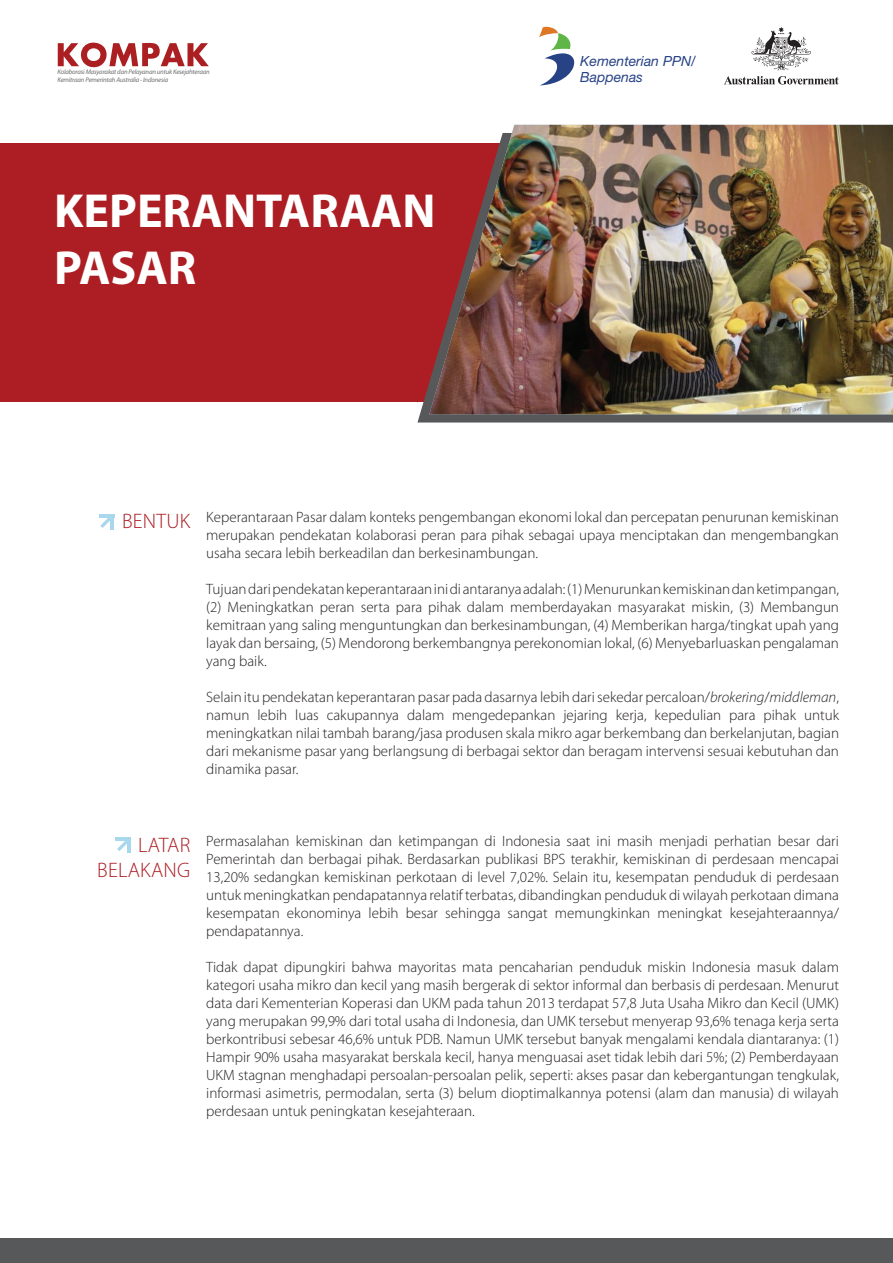
<style>
.page{position:relative;width:893px;height:1263px;background:#fff}
.page>*{position:absolute;margin:0;border:0;box-sizing:border-box;transform-origin:0 0}
.t1{font:700 48px/57.6px "Myriad Pro";color:#fff}
.t2{font:300 21px/25.2px "Myriad Pro";letter-spacing:.01em;color:#ac1e23;text-align:right}
.t3{font:300 15px/18px "Myriad Pro";color:#231f20;text-align:justify}
.t4{font:italic 13.95px "Helvetica Neue LT Std";color:#274285}
.t5{font:italic 6.75px "Myriad Pro";letter-spacing:-.025em;color:#6c6d70}
.s1{font-style:italic}
</style>
<div class="page">
<svg style="left:404px;top:401px;width:13px;height:1px"></svg>
<div style="left:0;top:143px;width:893px;height:258px;background:#ac1e23"></div>
<svg style="left:417px;top:384px;width:476px;height:38px;fill:#57585a"></svg>
<svg style="left:539px;top:27px;width:35px;height:58px"></svg>
<svg style="left:58px;top:43px;width:151px;height:25px"></svg>
<img style="left:429px;top:125px;width:464px;height:289px">
<div style="left:0;top:1238px;width:893px;height:25px;background:#57585a"></div>
<svg style="left:724px;top:76px;width:115px;height:9px"></svg>
<svg style="left:751px;top:27px;width:60px;height:43px"></svg>
<hr style="left:99px;top:514px;width:15px;height:4px;background:#a9d7ec">
<hr style="left:111px;top:514px;width:3px;height:15px;background:#a9d7ec">
<svg style="left:100px;top:518px;width:11px;height:10px"></svg>
<hr style="left:116px;top:837px;width:15px;height:4px;background:#a9d7ec">
<hr style="left:128px;top:837px;width:3px;height:16px;background:#a9d7ec">
<svg style="left:117px;top:841px;width:11px;height:10px"></svg>
<p class="t4" style="left:580px;top:52px;width:117px">Kementerian PPN/</p>
<p class="t5" style="left:57px;top:68px;width:154px">Kolaborasi Masyarakat dan Pelayanan untuk Kesejahteraan</p>
<p class="t5" style="left:57px;top:76px;width:112px">Kemitraan Pemerintah Australia - Indonesia</p>
<p class="t4" style="left:580px;top:69px;width:64px">Bappenas</p>
<h1 class="t1" style="left:54px;top:180px;width:383px">KEPERANTARAAN<br>PASAR</h1>
<h2 class="t2" style="left:122px;top:508px;width:70px">BENTUK</h2>
<p class="t3" style="left:206px;top:508px;width:634px">Keperantaraan Pasar dalam konteks pengembangan ekonomi lokal dan percepatan penurunan kemiskinan merupakan pendekatan kolaborasi peran para pihak sebagai upaya menciptakan dan mengembangkan usaha secara lebih berkeadilan dan berkesinambungan.</p>
<p class="t3" style="left:206px;top:580px;width:634px">Tujuan dari pendekatan keperantaraan ini di antaranya adalah: (1) Menurunkan kemiskinan dan ketimpangan, (2) Meningkatkan peran serta para pihak dalam memberdayakan masyarakat miskin, (3) Membangun kemitraan yang saling menguntungkan dan berkesinambungan, (4) Memberikan harga/tingkat upah yang layak dan bersaing, (5) Mendorong berkembangnya perekonomian lokal, (6) Menyebarluaskan pengalaman yang baik.</p>
<p class="t3" style="left:206px;top:688px;width:634px">Selain itu pendekatan keperantaran pasar pada dasarnya lebih dari sekedar percaloan/<span class="s1">brokering</span>/<span class="s1">middleman</span>, namun lebih luas cakupannya dalam mengedepankan jejaring kerja, kepedulian para pihak untuk meningkatkan nilai tambah barang/jasa produsen skala mikro agar berkembang dan berkelanjutan, bagian dari mekanisme pasar yang berlangsung di berbagai sektor dan beragam intervensi sesuai kebutuhan dan dinamika pasar.</p>
<h2 class="t2" style="left:97px;top:832px;width:94px">LATAR<br>BELAKANG</h2>
<p class="t3" style="left:206px;top:832px;width:634px">Permasalahan kemiskinan dan ketimpangan di Indonesia saat ini masih menjadi perhatian besar dari Pemerintah dan berbagai pihak. Berdasarkan publikasi BPS terakhir, kemiskinan di perdesaan mencapai 13,20% sedangkan kemiskinan perkotaan di level 7,02%. Selain itu, kesempatan penduduk di perdesaan untuk meningkatkan pendapatannya relatif terbatas, dibandingkan penduduk di wilayah perkotaan dimana kesempatan ekonominya lebih besar sehingga sangat memungkinkan meningkat kesejahteraannya/ pendapatannya.</p>
<p class="t3" style="left:206px;top:958px;width:634px">Tidak dapat dipungkiri bahwa mayoritas mata pencaharian penduduk miskin Indonesia masuk dalam kategori usaha mikro dan kecil yang masih bergerak di sektor informal dan berbasis di perdesaan. Menurut data dari Kementerian Koperasi dan UKM pada tahun 2013 terdapat 57,8 Juta Usaha Mikro dan Kecil (UMK) yang merupakan 99,9% dari total usaha di Indonesia, dan UMK tersebut menyerap 93,6% tenaga kerja serta berkontribusi sebesar 46,6% untuk PDB. Namun UMK tersebut banyak mengalami kendala diantaranya: (1)<br>Hampir 90% usaha masyarakat berskala kecil, hanya menguasai aset tidak lebih dari 5%; (2) Pemberdayaan UKM stagnan menghadapi persoalan-persoalan pelik, seperti: akses pasar dan kebergantungan tengkulak, informasi asimetris, permodalan, serta (3) belum dioptimalkannya potensi (alam dan manusia) di wilayah perdesaan untuk peningkatan kesejahteraan.</p>
</div>
